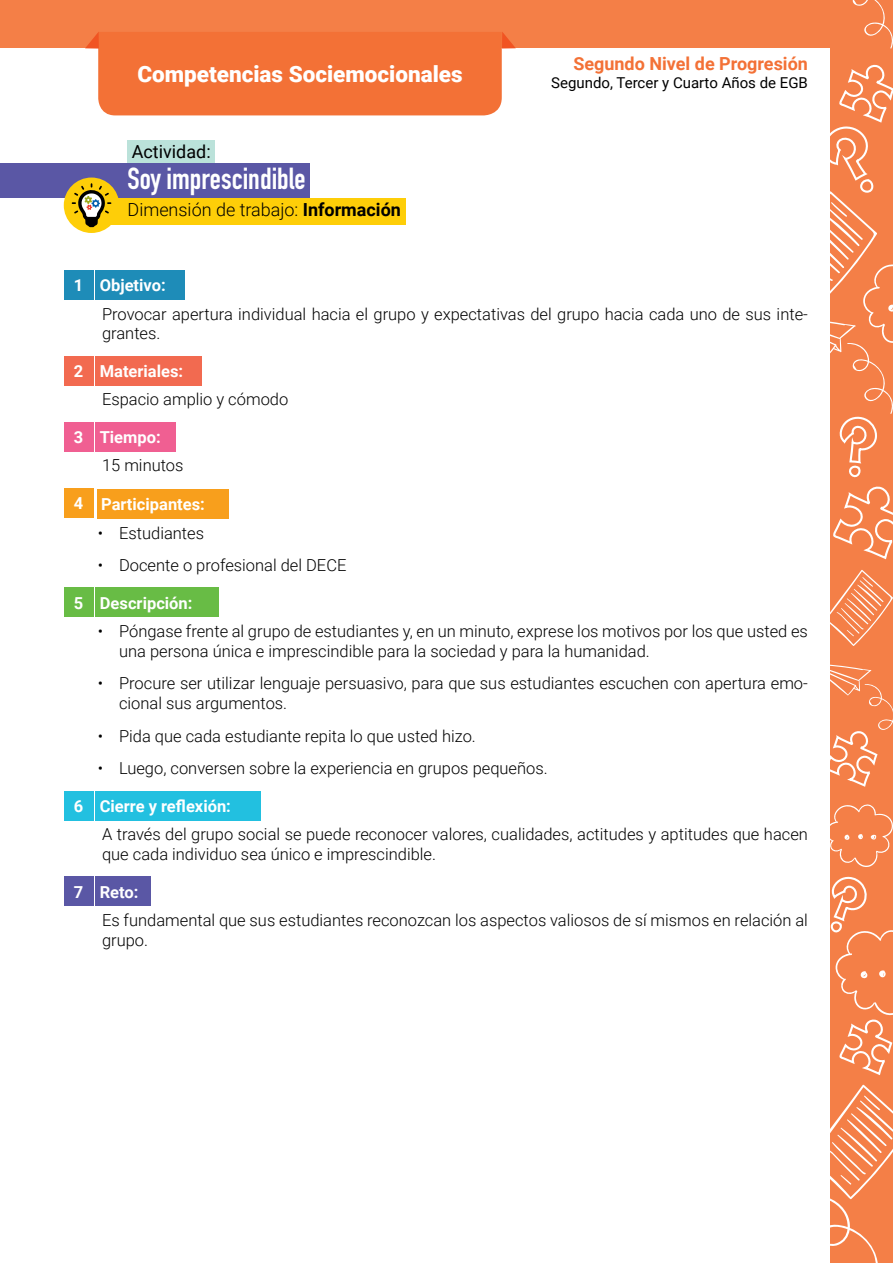
<style>
.page{position:relative;width:893px;height:1263px;background:#f47f47}
.page>*{position:absolute;margin:0;border:0;box-sizing:border-box;transform-origin:0 0}
.t2{font:700 30px "DIN Condensed";color:#fff}
.t1{font:900 22.5px "Roboto";color:#fff}
.t3info{font:300 18px "Roboto";color:#000}
.None-2{font:700 18px "Roboto";color:#f37136}
.t1n{font:18px "Roboto";color:#000}
.texto{font:300 16.5px/19.8px "Roboto";color:#000}
.titulo_pasos{font:700 16.5px "Roboto";color:#fff}
.numeros_titulos{font:700 16.5px "Roboto";color:#fff}
.t3{font:15px "Roboto";color:#000}
.s1{font-weight:700}
</style>
<div class="page">
<div style="left:0;top:49px;width:829px;height:1214px;background:#fff"></div>
<div style="left:85px;top:32px;width:431px;height:83px;background:#f37136"></div>
<svg style="left:833px;top:486px;width:60px;height:74px"></svg>
<svg style="left:829px;top:663px;width:64px;height:125px"></svg>
<svg style="left:852px;top:0;width:41px;height:49px"></svg>
<svg style="left:829px;top:1084px;width:64px;height:179px"></svg>
<svg style="left:829px;top:570px;width:64px;height:76px"></svg>
<svg style="left:862px;top:577px;width:11px;height:10px"></svg>
<svg style="left:829px;top:803px;width:64px;height:65px"></svg>
<svg style="left:829px;top:874px;width:64px;height:203px"></svg>
<svg style="left:829px;top:63px;width:64px;height:416px"></svg>
<div style="left:0;top:164px;width:310px;height:34px;background:#5a57a5"></div>
<div style="left:98px;top:198px;width:307px;height:27px;background:#fece08"></div>
<div style="left:64px;top:178px;width:55px;height:55px;background:#fece08;border-radius:50%"></div>
<svg style="left:72px;top:183px;width:39px;height:44px"></svg>
<div style="left:64px;top:270px;width:30px;height:30px;background:#1e8cb8"></div>
<div style="left:95px;top:270px;width:90px;height:30px;background:#1e8cb8"></div>
<div style="left:64px;top:356px;width:30px;height:29px;background:#f26a50"></div>
<div style="left:95px;top:356px;width:107px;height:29px;background:#f26a50"></div>
<div style="left:64px;top:422px;width:30px;height:29px;background:#f05f92"></div>
<div style="left:95px;top:422px;width:81px;height:29px;background:#f05f92"></div>
<div style="left:64px;top:488px;width:30px;height:29px;background:#f89f1c"></div>
<div style="left:97px;top:489px;width:132px;height:30px;background:#f89f1c"></div>
<div style="left:64px;top:587px;width:30px;height:30px;background:#68bc45"></div>
<div style="left:96px;top:587px;width:123px;height:30px;background:#68bc45"></div>
<div style="left:64px;top:791px;width:30px;height:29px;background:#22c0e0"></div>
<div style="left:95px;top:791px;width:166px;height:29px;background:#22c0e0"></div>
<div style="left:64px;top:876px;width:30px;height:30px;background:#5a57a5"></div>
<div style="left:95px;top:876px;width:56px;height:30px;background:#5a57a5"></div>
<div style="left:128px;top:140px;width:87px;height:23px;background:#bbe2da"></div>
<h2 class="t1" style="left:137px;top:58px;width:327px">Competencias Sociemocionales</h2>
<p class="t1n" style="left:132px;top:139px;width:80px">Actividad:</p>
<p class="t2" style="left:128px;top:159px;width:180px">Soy imprescindible</p>
<p class="t3info" style="left:128px;top:197px;width:275px">Dimensión de trabajo: <span class="s1">Información</span></p>
<p class="None-2" style="left:573px;top:51px;width:236px">Segundo Nivel de Progresión</p>
<p class="t3" style="left:551px;top:72px;width:258px">Segundo, Tercer y Cuarto Años de EGB</p>
<p class="numeros_titulos" style="left:74px;top:274px;width:11px">1</p>
<p class="titulo_pasos" style="left:100px;top:274px;width:68px">Objetivo:</p>
<p class="texto" style="left:102px;top:303px;width:707px">Provocar apertura individual hacia el grupo y expectativas del grupo hacia cada uno de sus inte&shy;grantes.</p>
<p class="numeros_titulos" style="left:74px;top:359px;width:11px">2</p>
<p class="titulo_pasos" style="left:100px;top:359px;width:85px">Materiales:</p>
<p class="texto" style="left:102px;top:389px;width:188px">Espacio amplio y cómodo</p>
<p class="numeros_titulos" style="left:74px;top:425px;width:11px">3</p>
<p class="titulo_pasos" style="left:100px;top:425px;width:63px">Tiempo:</p>
<p class="texto" style="left:102px;top:455px;width:83px">15 minutos</p>
<p class="numeros_titulos" style="left:74px;top:491px;width:11px">4</p>
<p class="titulo_pasos" style="left:101px;top:493px;width:105px">Participantes:</p>
<p class="texto" style="left:98px;top:522px;width:108px">• Estudiantes</p>
<p class="texto" style="left:98px;top:555px;width:250px">• Docente o profesional del DECE</p>
<p class="numeros_titulos" style="left:74px;top:591px;width:11px">5</p>
<p class="titulo_pasos" style="left:100px;top:591px;width:94px">Descripción:</p>
<p class="texto" style="left:119px;top:621px;width:690px;text-indent:-21px">• Póngase frente al grupo de estudiantes y, en un minuto, exprese los motivos por los que usted es una persona única e imprescindible para la sociedad y para la humanidad.</p>
<p class="texto" style="left:119px;top:673px;width:690px;text-indent:-21px">• Procure ser utilizar lenguaje persuasivo, para que sus estudiantes escuchen con apertura emo&shy;cional sus argumentos.</p>
<p class="texto" style="left:98px;top:725px;width:380px">• Pida que cada estudiante repita lo que usted hizo.</p>
<p class="texto" style="left:98px;top:758px;width:451px">• Luego, conversen sobre la experiencia en grupos pequeños.</p>
<p class="numeros_titulos" style="left:74px;top:794px;width:11px">6</p>
<p class="titulo_pasos" style="left:100px;top:794px;width:133px">Cierre y reflexión:</p>
<p class="texto" style="left:102px;top:824px;width:707px">A través del grupo social se puede reconocer valores, cualidades, actitudes y aptitudes que hacen que cada individuo sea único e imprescindible.</p>
<p class="numeros_titulos" style="left:74px;top:880px;width:11px">7</p>
<p class="titulo_pasos" style="left:100px;top:880px;width:40px">Reto:</p>
<p class="texto" style="left:102px;top:910px;width:707px">Es fundamental que sus estudiantes reconozcan los aspectos valiosos de sí mismos en relación al grupo.</p>
</div>
